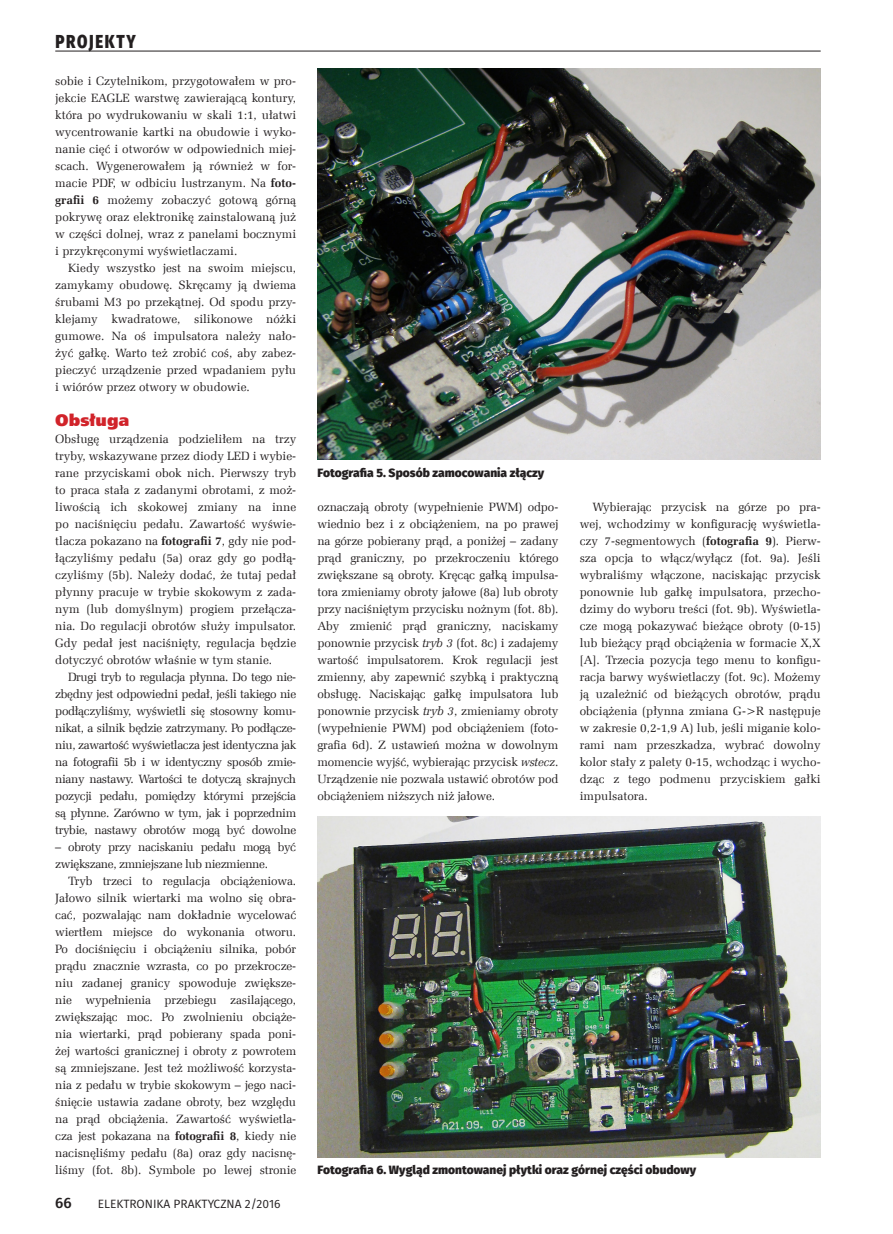
<style>
.page{position:relative;width:893px;height:1234px;background:#fff}
.page>*{position:absolute;margin:0;border:0;box-sizing:border-box;transform-origin:0 0}
.t1{font:800 18.75px "Fira Sans";letter-spacing:.11em;color:#231f20;scale:.8 1}
._3_Srodtytul_kurs{font:16.5px "Humnst 777 X Blk EU";color:#d1232a}
.t2{font:500 15px "Fira Sans";color:#231f20}
._1_Body{font:12px/17px "Zapf Ellipt EU";letter-spacing:-.01em;color:#231f20;text-align:justify}
._4_Podpis{font:800 12px "Fira Sans";color:#231f20}
._1_Body-2{font:12px/17px "Zapf Ellipt EU";letter-spacing:-.03em;color:#231f20}
.t3{font:12px "Fira Sans";color:#231f20}
.s1{font-weight:700}
.s2{font-style:italic}
</style>
<div class="page">
<hr style="left:55px;top:51px;width:766px;height:1px;background:#231f20">
<img style="left:317px;top:68px;width:504px;height:391px">
<img style="left:317px;top:816px;width:504px;height:341px">
<p class="t1" style="left:55px;top:28px;width:102px">PROJEKTY</p>
<p class="_1_Body" style="left:55px;top:73px;width:242px">sobie i Czytelnikom, przygotowałem w pro&shy;jekcie EAGLE warstwę zawierającą kontury, która po wydrukowaniu w skali 1:1, ułatwi wycentrowanie kartki na obudowie i wyko&shy;nanie cięć i otworów w odpowiednich miej&shy;scach. Wygenerowałem ją również w for&shy;macie PDF, w odbiciu lustrzanym. Na <span class="s1">foto&shy;grafii 6</span> możemy zobaczyć gotową górną pokrywę oraz elektronikę zainstalowaną już w części dolnej, wraz z panelami bocznymi i przykręconymi wyświetlaczami.</p>
<p class="_1_Body" style="left:55px;top:260px;width:242px;text-indent:13px">Kiedy wszystko jest na swoim miejscu, zamykamy obudowę. Skręcamy ją dwiema śrubami M3 po przekątnej. Od spodu przy&shy;klejamy kwadratowe, silikonowe nóżki gumowe. Na oś impulsatora należy nało&shy;żyć gałkę. Warto też zrobić coś, aby zabez&shy;pieczyć urządzenie przed wpadaniem pyłu i wiórów przez otwory w obudowie.</p>
<p class="_3_Srodtytul_kurs" style="left:55px;top:409px;width:76px">Obsługa</p>
<p class="_1_Body" style="left:55px;top:430px;width:242px">Obsługę urządzenia podzieliłem na trzy tryby, wskazywane przez diody LED i wybie&shy;rane przyciskami obok nich. Pierwszy tryb to praca stała z zadanymi obrotami, z moż&shy;liwością ich skokowej zmiany na inne po naciśnięciu pedału. Zawartość wyświe&shy;tlacza pokazano na <span class="s1">fotografii 7</span>, gdy nie pod&shy;łączyliśmy pedału (5a) oraz gdy go podłą&shy;czyliśmy (5b). Należy dodać, że tutaj pedał płynny pracuje w trybie skokowym z zada&shy;nym (lub domyślnym) progiem przełącza&shy;nia. Do regulacji obrotów służy impulsator.<br>Gdy pedał jest naciśnięty, regulacja będzie dotyczyć obrotów właśnie w tym stanie.</p>
<p class="_1_Body" style="left:55px;top:668px;width:242px;text-indent:13px">Drugi tryb to regulacja płynna. Do tego nie&shy;zbędny jest odpowiedni pedał, jeśli takiego nie podłączyliśmy, wyświetli się stosowny komu&shy;nikat, a silnik będzie zatrzymany. Po podłącze&shy;niu, zawartość wyświetlacza jest identyczna jak na fotografii 5b i w identyczny sposób zmie&shy;niany nastawy. Wartości te dotyczą skrajnych pozycji pedału, pomiędzy którymi przejścia są płynne. Zarówno w tym, jak i poprzednim trybie, nastawy obrotów mogą być dowolne</p>
<p class="_1_Body-2" style="left:55px;top:838px;width:242px">– obroty przy naciskaniu pedału mogą być zwiększane, zmniejszane lub niezmienne.</p>
<p class="_1_Body" style="left:55px;top:872px;width:242px;text-indent:13px">Tryb trzeci to regulacja obciążeniowa.<br>Jałowo silnik wiertarki ma wolno się obra&shy;cać, pozwalając nam dokładnie wycelować wiertłem miejsce do wykonania otworu.<br>Po dociśnięciu i obciążeniu silnika, pobór prądu znacznie wzrasta, co po przekrocze&shy;niu zadanej granicy spowoduje zwiększe&shy;nie wypełnienia przebiegu zasilającego, zwiększając moc. Po zwolnieniu obciąże&shy;nia wiertarki, prąd pobierany spada poni&shy;żej wartości granicznej i obroty z powrotem są zmniejszane. Jest też możliwość korzysta&shy;nia z pedału w trybie skokowym – jego naci&shy;śnięcie ustawia zadane obroty, bez względu na prąd obciążenia. Zawartość wyświetla&shy;cza jest pokazana na <span class="s1">fotografii 8</span>, kiedy nie nacisnęliśmy pedału (8a) oraz gdy nacisnę&shy;liśmy (fot. 8b). Symbole po lewej stronie</p>
<p class="t2" style="left:55px;top:1192px;width:18px">66</p>
<p class="t3" style="left:98px;top:1195px;width:184px">ELEKTRONIKA PRAKTYCZNA 2/2016</p>
<p class="_4_Podpis" style="left:317px;top:464px;width:229px">Fotografia 5. Sposób zamocowania złączy</p>
<p class="_1_Body" style="left:317px;top:498px;width:242px">oznaczają obroty (wypełnienie PWM) odpo&shy;wiednio bez i z obciążeniem, na po prawej na górze pobierany prąd, a poniżej – zadany prąd graniczny, po przekroczeniu którego zwiększane są obroty. Kręcąc gałką impulsa&shy;tora zmieniamy obroty jałowe (8a) lub obroty przy naciśniętym przycisku nożnym (fot. 8b).<br>Aby zmienić prąd graniczny, naciskamy ponownie przycisk <span class="s2">tryb 3</span> (fot. 8c) i zadajemy wartość impulsatorem. Krok regulacji jest zmienny, aby zapewnić szybką i praktyczną obsługę. Naciskając gałkę impulsatora lub ponownie przycisk <span class="s2">tryb 3</span>, zmieniamy obroty (wypełnienie PWM) pod obciążeniem (foto&shy;grafia 6d). Z ustawień można w dowolnym momencie wyjść, wybierając przycisk <span class="s2">wstecz</span>.<br>Urządzenie nie pozwala ustawić obrotów pod obciążeniem niższych niż jałowe.</p>
<p class="_1_Body" style="left:580px;top:498px;width:242px;text-indent:13px">Wybierając przycisk na górze po pra&shy;wej, wchodzimy w konfigurację wyświetla&shy;czy 7-segmentowych (<span class="s1">fotografia 9</span>). Pierw&shy;sza opcja to włącz/wyłącz (fot. 9a). Jeśli wybraliśmy włączone, naciskając przycisk ponownie lub gałkę impulsatora, przecho&shy;dzimy do wyboru treści (fot. 9b). Wyświetla&shy;cze mogą pokazywać bieżące obroty (0-15) lub bieżący prąd obciążenia w formacie X,X [A]. Trzecia pozycja tego menu to konfigu&shy;racja barwy wyświetlaczy (fot. 9c). Możemy ją uzależnić od bieżących obrotów, prądu obciążenia (płynna zmiana G-&gt;R następuje w zakresie 0,2-1,9 A) lub, jeśli miganie kolo&shy;rami nam przeszkadza, wybrać dowolny kolor stały z palety 0-15, wchodząc i wycho&shy;dząc z tego podmenu przyciskiem gałki impulsatora.</p>
<p class="_4_Podpis" style="left:317px;top:1161px;width:380px">Fotografia 6. Wygląd zmontowanej płytki oraz górnej części obudowy</p>
</div>
